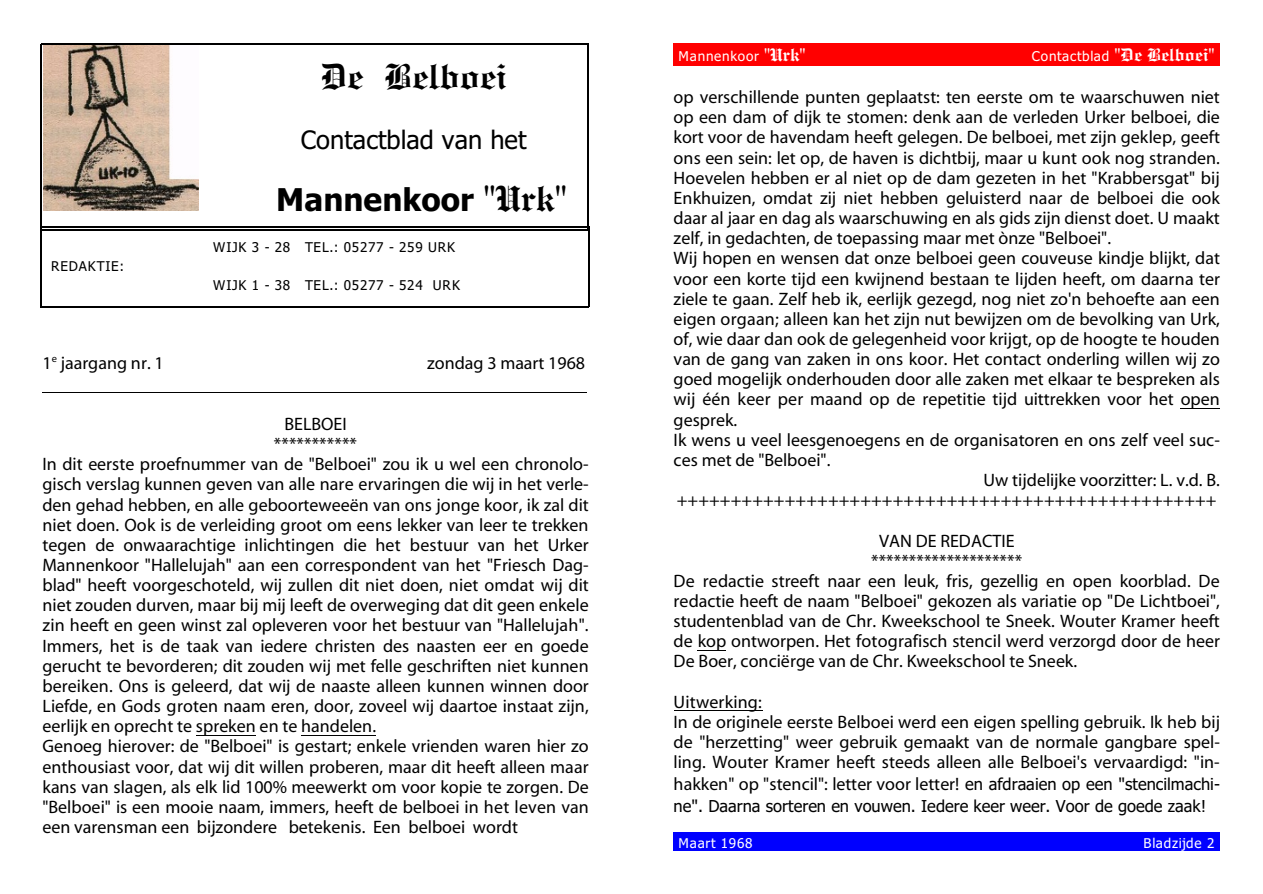
<style>
.page{position:relative;width:1263px;height:894px;background:#fff}
.page>*{position:absolute;margin:0;border:0;box-sizing:border-box;transform-origin:0 0}
.t1{font:36px "Engrvrs Old Eng Bd BT";color:#000}
.t2{font:700 31.35px "Tahoma";letter-spacing:.005em;color:#000}
.t3{font:25.5px "Tahoma";color:#000}
.t4{font:18px/20.1px "Myriad";color:#000}
.t5{font:16.5px "Tahoma";letter-spacing:.005em;color:#000}
.t6{font:13.5px "Tahoma";letter-spacing:.055em;color:#000}
.t7{font:13.5px "Tahoma";letter-spacing:.06em;color:#fff}
.t8{font:10.5px "Myriad";color:#000}
.s1{font-family:"Engrvrs Old Eng Bd BT";font-weight:400;font-size:36px}
.s2{font-family:"Engrvrs Old Eng Bd BT";font-size:18px}
.s3{font-family:"Tahoma";font-size:16.5px}
</style>
<div class="page">
<hr style="left:41px;top:44px;width:1px;height:186px;background:#000">
<hr style="left:587px;top:44px;width:2px;height:186px;background:#000">
<hr style="left:41px;top:44px;width:547px;height:1px;background:#000">
<hr style="left:41px;top:229px;width:547px;height:2px;background:#000">
<hr style="left:41px;top:227px;width:1px;height:80px;background:#000">
<hr style="left:588px;top:227px;width:1px;height:80px;background:#000">
<hr style="left:41px;top:227px;width:548px;height:1px;background:#000">
<hr style="left:41px;top:306px;width:548px;height:1px;background:#000">
<img style="left:43px;top:46px;width:156px;height:164px">
<hr style="left:42px;top:392px;width:545px;height:1px;background:#000">
<hr style="left:196px;top:735px;width:60px;height:1px;background:#000">
<hr style="left:301px;top:735px;width:75px;height:1px;background:#000">
<div style="left:674px;top:44px;width:546px;height:22px;background:#f00"></div>
<div style="left:674px;top:833px;width:546px;height:18px;background:#00f"></div>
<hr style="left:1181px;top:408px;width:39px;height:1px;background:#000">
<svg style="left:698px;top:650px;width:28px;height:1px"></svg>
<hr style="left:674px;top:710px;width:88px;height:1px;background:#000">
<p class="t6" style="left:51px;top:261px;width:75px">REDAKTIE:</p>
<h1 class="t1" style="left:321px;top:62px;width:187px">De Belboei</h1>
<h3 class="t3" style="left:301px;top:129px;width:227px">Contactblad van het</h3>
<h2 class="t2" style="left:276px;top:187px;width:292px">Mannenkoor <span class="s1">"Urk"</span></h2>
<p class="t6" style="left:213px;top:242px;width:244px">WIJK 3 - 28 TEL.: 05277 - 259 URK</p>
<p class="t6" style="left:213px;top:280px;width:248px">WIJK 1 - 38 TEL.: 05277 - 524 URK</p>
<p class="t8" style="left:52px;top:354px;width:7px">e</p>
<p class="t4" style="left:42px;top:355px;width:123px">1 jaargang nr. 1</p>
<p class="t4" style="left:427px;top:355px;width:159px">zondag 3 maart 1968</p>
<p class="t4" style="left:284px;top:415px;width:64px">BELBOEI</p>
<p class="t4" style="left:274px;top:435px;width:85px">***********</p>
<p class="t4" style="left:42px;top:456px;width:548px">In dit eerste proefnummer van de "Belboei" zou ik u wel een chronolo-</p>
<p class="t4" style="left:42px;top:476px;width:548px">gisch verslag kunnen geven van alle nare ervaringen die wij in het verle-</p>
<p class="t4" style="left:42px;top:496px;width:548px">den gehad hebben, en alle geboorteweeën van ons jonge koor, ik zal dit</p>
<p class="t4" style="left:42px;top:516px;width:548px">niet doen. Ook is de verleiding groot om eens lekker van leer te trekken</p>
<p class="t4" style="left:42px;top:536px;width:548px">tegen de onwaarachtige inlichtingen die het bestuur van het Urker</p>
<p class="t4" style="left:42px;top:556px;width:548px">Mannenkoor "Hallelujah" aan een correspondent van het "Friesch Dag-</p>
<p class="t4" style="left:42px;top:577px;width:548px">blad" heeft voorgeschoteld, wij zullen dit niet doen, niet omdat wij dit</p>
<p class="t4" style="left:42px;top:597px;width:548px">niet zouden durven, maar bij mij leeft de overweging dat dit geen enkele</p>
<p class="t4" style="left:42px;top:617px;width:548px">zin heeft en geen winst zal opleveren voor het bestuur van "Hallelujah".</p>
<p class="t4" style="left:42px;top:637px;width:548px">Immers, het is de taak van iedere christen des naasten eer en goede</p>
<p class="t4" style="left:42px;top:657px;width:548px">gerucht te bevorderen; dit zouden wij met felle geschriften niet kunnen</p>
<p class="t4" style="left:42px;top:677px;width:548px">bereiken. Ons is geleerd, dat wij de naaste alleen kunnen winnen door</p>
<p class="t4" style="left:42px;top:698px;width:548px">Liefde, en Gods groten naam eren, door, zoveel wij daartoe instaat zijn,</p>
<p class="t4" style="left:42px;top:718px;width:335px">eerlijk en oprecht te spreken en te handelen.</p>
<p class="t4" style="left:42px;top:738px;width:548px">Genoeg hierover: de "Belboei" is gestart; enkele vrienden waren hier zo</p>
<p class="t4" style="left:42px;top:758px;width:548px">enthousiast voor, dat wij dit willen proberen, maar dit heeft alleen maar</p>
<p class="t4" style="left:42px;top:778px;width:548px">kans van slagen, als elk lid 100% meewerkt om voor kopie te zorgen. De</p>
<p class="t4" style="left:42px;top:798px;width:548px">"Belboei" is een mooie naam, immers, heeft de belboei in het leven van</p>
<p class="t4" style="left:42px;top:819px;width:477px">een varensman een bijzondere betekenis. Een belboei wordt</p>
<p class="t7" style="left:678px;top:51px;width:129px">Mannenkoor <span class="s2">"Urk"</span></p>
<p class="t7" style="left:1032px;top:51px;width:184px">Contactblad <span class="s2">"De Belboei"</span></p>
<p class="t4" style="left:674px;top:89px;width:548px">op verschillende punten geplaatst: ten eerste om te waarschuwen niet</p>
<p class="t4" style="left:674px;top:109px;width:548px">op een dam of dijk te stomen: denk aan de verleden Urker belboei, die</p>
<p class="t4" style="left:674px;top:129px;width:548px">kort voor de havendam heeft gelegen. De belboei, met zijn geklep, geeft</p>
<p class="t4" style="left:674px;top:149px;width:548px">ons een sein: let op, de haven is dichtbij, maar u kunt ook nog stranden.</p>
<p class="t4" style="left:674px;top:169px;width:548px">Hoevelen hebben er al niet op de dam gezeten in het "Krabbersgat" bij</p>
<p class="t4" style="left:674px;top:189px;width:548px">Enkhuizen, omdat zij niet hebben geluisterd naar de belboei die ook</p>
<p class="t4" style="left:674px;top:209px;width:548px">daar al jaar en dag als waarschuwing en als gids zijn dienst doet. U maakt</p>
<p class="t4" style="left:674px;top:230px;width:439px">zelf, in gedachten, de toepassing maar met ònze "Belboei".</p>
<p class="t4" style="left:674px;top:250px;width:548px">Wij hopen en wensen dat onze belboei geen couveuse kindje blijkt, dat</p>
<p class="t4" style="left:674px;top:270px;width:548px">voor een korte tijd een kwijnend bestaan te lijden heeft, om daarna ter</p>
<p class="t4" style="left:674px;top:290px;width:548px">ziele te gaan. Zelf heb ik, eerlijk gezegd, nog niet zo'n behoefte aan een</p>
<p class="t4" style="left:674px;top:310px;width:548px">eigen orgaan; alleen kan het zijn nut bewijzen om de bevolking van Urk,</p>
<p class="t4" style="left:674px;top:330px;width:548px">of, wie daar dan ook de gelegenheid voor krijgt, op de hoogte te houden</p>
<p class="t4" style="left:674px;top:351px;width:548px">van de gang van zaken in ons koor. Het contact onderling willen wij zo</p>
<p class="t4" style="left:674px;top:371px;width:548px">goed mogelijk onderhouden door alle zaken met elkaar te bespreken als</p>
<p class="t4" style="left:674px;top:391px;width:548px">wij één keer per maand op de repetitie tijd uittrekken voor het open</p>
<p class="t4" style="left:674px;top:411px;width:65px">gesprek.</p>
<p class="t4" style="left:674px;top:431px;width:548px">Ik wens u veel leesgenoegens en de organisatoren en ons zelf veel suc-</p>
<p class="t4" style="left:674px;top:451px;width:158px">ces met de "Belboei".</p>
<p class="t4" style="left:984px;top:471px;width:238px">Uw tijdelijke voorzitter: L. v.d. B.</p>
<p class="t4" style="left:677px;top:492px;width:541px">++++++++++++++++++++++++++++++++++++++++++++++++++</p>
<p class="t4" style="left:879px;top:532px;width:137px">VAN DE REDACTIE</p>
<p class="t4" style="left:871px;top:552px;width:153px">********************</p>
<p class="t4" style="left:674px;top:572px;width:548px">De redactie streeft naar een leuk, fris, gezellig en open koorblad. De</p>
<p class="t4" style="left:674px;top:592px;width:548px">redactie heeft de naam "Belboei" gekozen als variatie op "De Lichtboei",</p>
<p class="t4" style="left:674px;top:613px;width:548px">studentenblad van de Chr. Kweekschool te Sneek. Wouter Kramer heeft</p>
<p class="t4" style="left:674px;top:633px;width:548px">de kop ontworpen. Het fotografisch stencil werd verzorgd door de heer</p>
<p class="t4" style="left:674px;top:653px;width:405px">De Boer, conciërge van de Chr. Kweekschool te Sneek.</p>
<p class="t4" style="left:674px;top:693px;width:548px">Uitwerking:<br>In de originele eerste Belboei werd een eigen spelling gebruik. Ik heb bij de "herzetting" weer gebruik gemaakt van de normale gangbare spel&shy;ling. Wouter Kramer heeft steeds alleen alle Belboei's vervaardigd: "in-</p>
<p class="t4" style="left:674px;top:775px;width:548px">hakken" op "stencil": letter voor letter! <span class="s3">en afdraaien op een "stencilmachi-</span></p>
<p class="t5" style="left:674px;top:799px;width:534px">ne". Daarna sorteren en vouwen. Iedere keer weer. Voor de goede zaak!</p>
<p class="t7" style="left:678px;top:838px;width:76px">Maart 1968</p>
<p class="t7" style="left:1144px;top:838px;width:72px">Bladzijde 2</p>
</div>
